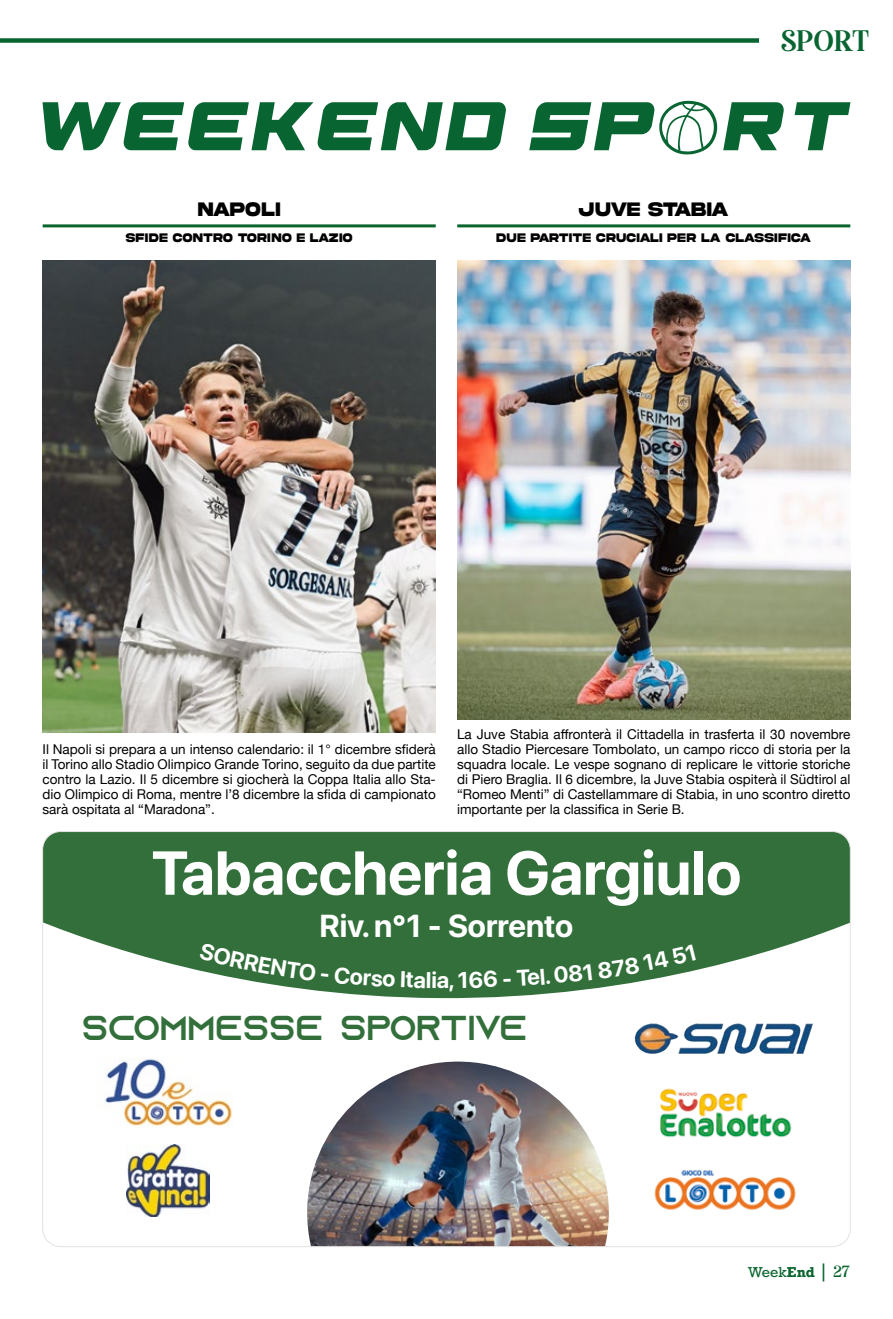
<style>
.page{position:relative;width:893px;height:1319px;background:#fff}
.page>*{position:absolute;margin:0;border:0;box-sizing:border-box;transform-origin:0 0}
.t1{font:61.5px "SF Pro";color:#fff}
.t2{font:34.5px "Azonix";color:#326f3a}
.t3{font:33px "Mandalika DEMO";color:#086531}
.t4{font:31.65px "SF Pro";color:#fff}
.t5{font:22.65px "SF Pro";color:#fff}
.t6{font:700 20.7px "Akira Expanded Super";color:#000;scale:.8 1}
.t7{font:13.5px/15px "Helvetica Neue";color:#000;text-align:justify}
.t8{font:13.5px "Rockwell";color:#09642e}
.t9{font:700 13.2px "Akira Expanded Super";letter-spacing:.055em;color:#000;scale:.8 1}
.s1{font-weight:700}
.s2{font-size:18px}
.s3{font-family:"Mandalika DEMO";font-size:18px}
</style>
<div class="page">
<div style="left:0;top:38px;width:759px;height:5px;background:#086531"></div>
<svg style="left:43px;top:100px;width:807px;height:55px"></svg>
<hr style="left:43px;top:224px;width:393px;height:3px;background:#09642e">
<img style="left:43px;top:261px;width:393px;height:471px">
<img style="left:457px;top:261px;width:393px;height:458px">
<hr style="left:457px;top:224px;width:393px;height:3px;background:#09642e">
<svg style="left:44px;top:833px;width:805px;height:166px;fill:#326f3a"></svg>
<img style="left:307px;top:1061px;width:302px;height:183px">
<img style="left:634px;top:1023px;width:179px;height:31px">
<img style="left:660px;top:1088px;width:132px;height:50px">
<img style="left:104px;top:1059px;width:128px;height:68px">
<img style="left:126px;top:1144px;width:84px;height:72px">
<img style="left:654px;top:1170px;width:142px;height:40px">
<svg style="left:199px;top:942px;width:196px;height:44px"></svg>
<svg style="left:401px;top:970px;width:35px;height:17px"></svg>
<svg style="left:459px;top:970px;width:38px;height:17px"></svg>
<div style="left:504px;top:963px;width:88px;height:22px;background:#326f3a"></div>
<div style="left:598px;top:944px;width:98px;height:34px;background:#326f3a"></div>
<h3 class="t3" style="left:781px;top:21px;width:89px">SPORT</h3>
<h3 class="t6" style="left:198px;top:199px;width:104px">NAPOLI</h3>
<p class="t9" style="left:126px;top:231px;width:285px">SFIDE CONTRO TORINO E LAZIO</p>
<p class="t9" style="left:497px;top:231px;width:395px">DUE PARTITE CRUCIALI PER LA CLASSIFICA</p>
<h3 class="t6" style="left:579px;top:199px;width:189px">JUVE STABIA</h3>
<p class="t7" style="left:43px;top:742px;width:395px">Il Napoli si prepara a un intenso calendario: il 1° dicembre sfiderà il Torino allo Stadio Olimpico Grande Torino, seguito da due partite contro la Lazio. Il 5 dicembre si giocherà la Coppa Italia allo Sta&shy;dio Olimpico di Roma, mentre l’8 dicembre la sfida di campionato sarà ospitata al “Maradona”.</p>
<p class="t7" style="left:457px;top:727px;width:395px">La Juve Stabia affronterà il Cittadella in trasferta il 30 novembre allo Stadio Piercesare Tombolato, un campo ricco di storia per la squadra locale. Le vespe sognano di replicare le vittorie storiche di Piero Braglia. Il 6 dicembre, la Juve Stabia ospiterà il Südtirol al “Romeo Menti” di Castellammare di Stabia, in uno scontro diretto importante per la classifica in Serie B.</p>
<h1 class="t1" style="left:152px;top:837px;width:591px">Tabaccheria Gargiulo</h1>
<h3 class="t4" style="left:320px;top:907px;width:255px">Riv. n°1 - Sorrento</h3>
<h3 class="t5" style="left:437px;top:966px;width:20px">a,</h3>
<h2 class="t2" style="left:82px;top:1012px;width:447px">SCOMMESSE SPORTIVE</h2>
<p class="t8" style="left:748px;top:1263px;width:104px">Week<span class="s1">End</span> <span class="s2">|</span> <span class="s3">27</span></p>
</div>
